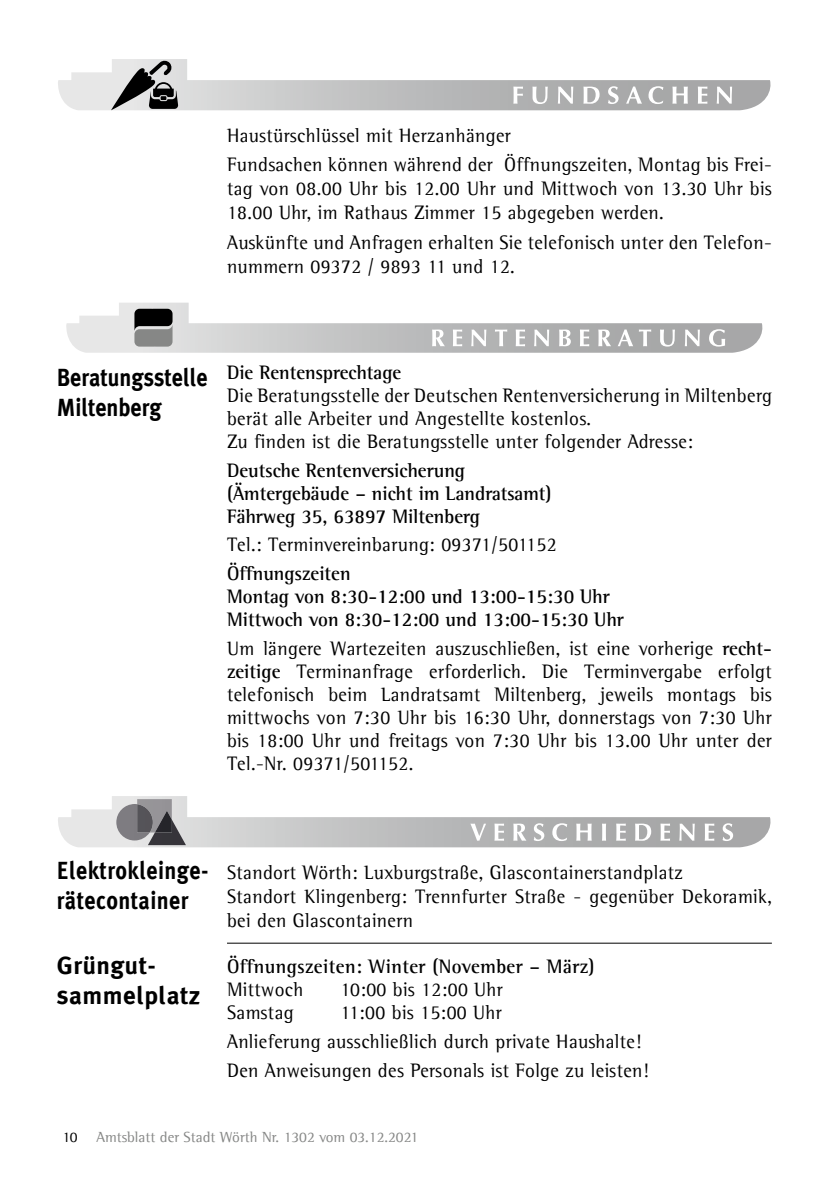
<style>
.page{position:relative;width:840px;height:1191px;background:#fff}
.page>*{position:absolute;margin:0;border:0;box-sizing:border-box;transform-origin:0 0}
.t1{font:700 25px/30px "Meta Plus";letter-spacing:.02em;color:#000;scale:.88 1}
.t2{font:700 25px/30px "Meta Plus";color:#000;scale:.88 1}
.t3{font:700 25px/30px "Meta Plus";letter-spacing:.02em;color:#000}
.t4{font:20px/23px "Agfa Rotis Semi Serif";letter-spacing:.02em;color:#000;scale:.95 1}
.t5{font:700 20px/23px "Agfa Rotis Semi Serif";color:#000;scale:.95 1}
.t6{font:700 20px "Agfa Rotis Semi Serif";letter-spacing:.02em;color:#000;scale:.95 1}
.t7{font:15px "Agfa Rotis Semi Serif";color:#868786}
.t8{font:15px "Agfa Rotis Semi Serif";color:#000}
.s1{font-weight:700}
</style>
<div class="page">
<svg style="left:58px;top:59px;width:713px;height:51px"></svg>
<svg style="left:66px;top:303px;width:697px;height:50px"></svg>
<svg style="left:58px;top:796px;width:713px;height:51px"></svg>
<hr style="left:227px;top:942px;width:544px;height:1px;background:#000">
<p class="t4" style="left:227px;top:120px;width:574px;line-height:29.6px">Haustürschlüssel mit Herzanhänger<br>Fundsachen können während der Öffnungszeiten, Montag bis Frei-</p>
<p class="t4" style="left:227px;top:176px;width:574px;line-height:24px">tag von 08.00 Uhr bis 12.00 Uhr und Mittwoch von 13.30 Uhr bis<br>18.00 Uhr, im Rathaus Zimmer 15 abgegeben werden.</p>
<p class="t4" style="left:227px;top:230px;width:574px;line-height:24px">Auskünfte und Anfragen erhalten Sie telefonisch unter den Telefon&shy;nummern 09372 / 9893 11 und 12.</p>
<p class="t2" style="left:57px;top:362px;width:173px">Beratungsstelle<br>Miltenberg</p>
<p class="t5" style="left:227px;top:360px;width:185px">Die Rentensprechtage</p>
<p class="t4" style="left:227px;top:384px;width:574px">Die Beratungsstelle der Deutschen Rentenversicherung in Miltenberg berät alle Arbeiter und Angestellte kostenlos.<br>Zu finden ist die Beratungsstelle unter folgender Adresse:</p>
<p class="t5" style="left:227px;top:458px;width:343px">Deutsche Rentenversicherung (Ämtergebäude – nicht im Landratsamt)<br>Fährweg 35, 63897 Miltenberg</p>
<p class="t4" style="left:227px;top:533px;width:348px">Tel.: Terminvereinbarung: 09371/501152</p>
<p class="t5" style="left:227px;top:561px;width:419px">Öffnungszeiten<br>Montag von 8:30-12:00 und 13:00-15:30 Uhr<br>Mittwoch von 8:30-12:00 und 13:00-15:30 Uhr</p>
<p class="t4" style="left:227px;top:636px;width:574px;text-align:justify">Um längere Wartezeiten auszuschließen, ist eine vorherige <span class="s1">recht&shy;zeitige</span> Terminanfrage erforderlich. Die Terminvergabe erfolgt telefonisch beim Landratsamt Miltenberg, jeweils montags bis mittwochs von 7:30 Uhr bis 16:30 Uhr, donnerstags von 7:30 Uhr bis 18:00 Uhr und freitags von 7:30 Uhr bis 13.00 Uhr unter der Tel.-Nr. 09371/501152.</p>
<p class="t1" style="left:57px;top:855px;width:174px">Elektrokleinge&shy;rätecontainer</p>
<p class="t3" style="left:57px;top:950px;width:145px">Grüngut&shy;sammelplatz</p>
<p class="t4" style="left:227px;top:860px;width:574px;line-height:24px">Standort Wörth: Luxburgstraße, Glascontainerstandplatz<br>Standort Klingenberg: Trennfurter Straße - gegenüber Dekoramik, bei den Glascontainern</p>
<p class="t6" style="left:227px;top:954px;width:388px">Öffnungszeiten: Winter (November – März)</p>
<p class="t4" style="left:227px;top:977px;width:82px">Mittwoch</p>
<p class="t4" style="left:340px;top:977px;width:172px">10:00 bis 12:00 Uhr</p>
<p class="t4" style="left:227px;top:1000px;width:72px">Samstag</p>
<p class="t4" style="left:227px;top:998px;width:445px;line-height:28.8px;text-indent:113px">11:00 bis 15:00 Uhr<br>Anlieferung ausschließlich durch private Haushalte!<br>Den Anweisungen des Personals ist Folge zu leisten!</p>
<p class="t8" style="left:62px;top:1128px;width:17px">10</p>
<p class="t7" style="left:96px;top:1128px;width:323px">Amtsblatt der Stadt Wörth Nr. 1302 vom 03.12.2021</p>
</div>
